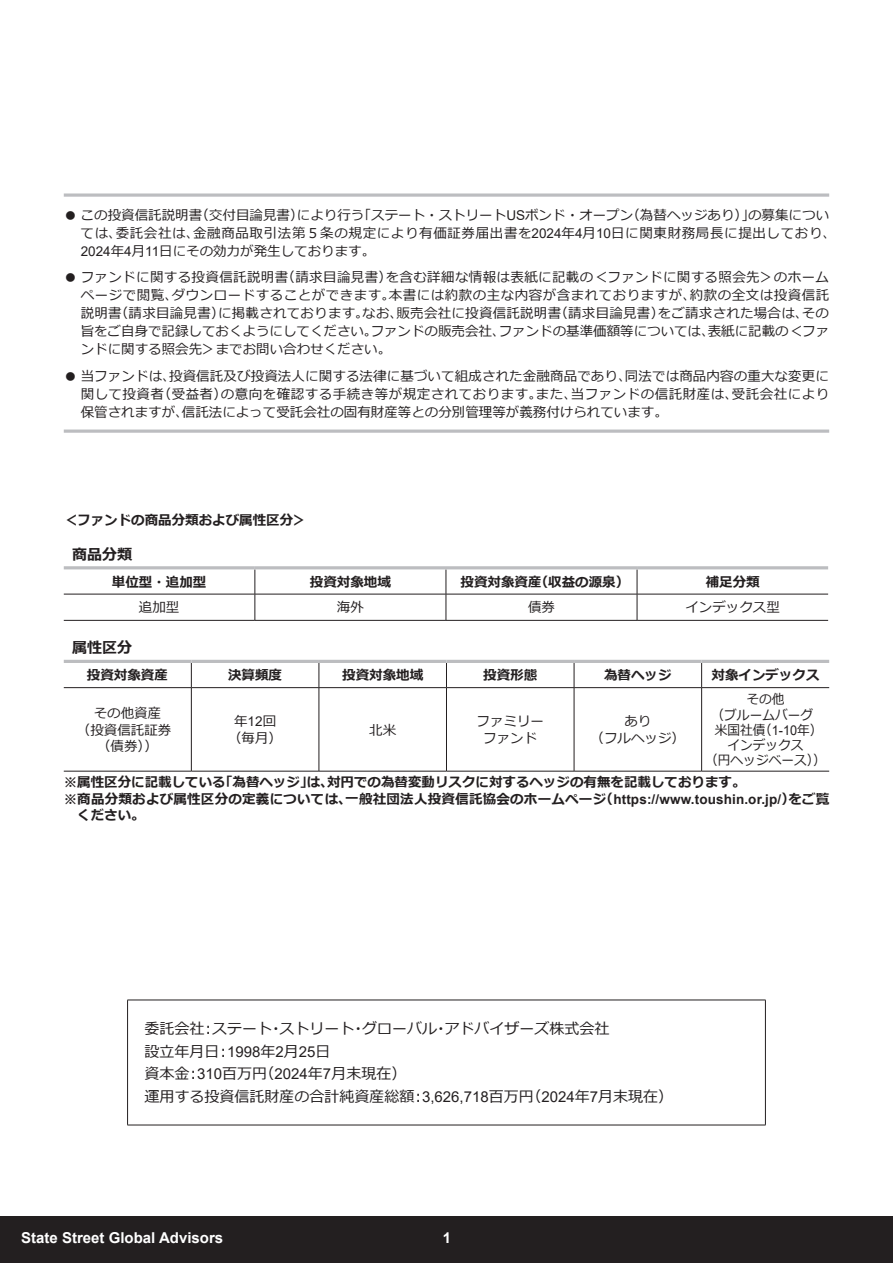
<style>
.page{position:relative;width:893px;height:1263px;background:#fff}
.page>*{position:absolute;margin:0;border:0;box-sizing:border-box;transform-origin:0 0}
.t1{font:15px/22.5px "Meiryo";color:#231f20}
.t2{font:700 15px "Arial";color:#fff}
.t3{font:700 15px "Meiryo";color:#231f20}
.t4{font:700 14.85px "Arial";color:#fff}
.t5{font:13.5px/18px "Meiryo";color:#231f20;text-align:center}
.t6{font:700 13.5px "Meiryo";color:#231f20}
.t7{font:700 13.5px "Meiryo";letter-spacing:.02em;color:#231f20}
.t8{font:13.5px/15px "Meiryo";color:#231f20;text-align:center;scale:.94 1}
.s1{font-family:"Arial"}
</style>
<div class="page">
<div style="left:0;top:1216px;width:893px;height:47px;background:#231f20"></div>
<hr style="left:127px;top:1000px;width:639px;height:1px;background:#231f20">
<hr style="left:127px;top:1000px;width:1px;height:125px;background:#231f20">
<hr style="left:765px;top:1000px;width:1px;height:125px;background:#231f20">
<hr style="left:127px;top:1125px;width:639px;height:1px;background:#231f20">
<svg style="left:64px;top:193px;width:765px;height:4px;background:#c9cacc"></svg>
<svg style="left:64px;top:429px;width:765px;height:4px;background:#c9cacc"></svg>
<hr style="left:64px;top:620px;width:191px;height:1px;background:#231f20">
<svg style="left:255px;top:569px;width:1px;height:51px"></svg>
<svg style="left:446px;top:569px;width:1px;height:51px"></svg>
<hr style="left:255px;top:620px;width:191px;height:1px;background:#231f20">
<hr style="left:446px;top:620px;width:191px;height:1px;background:#231f20">
<svg style="left:637px;top:569px;width:1px;height:51px"></svg>
<hr style="left:637px;top:620px;width:191px;height:1px;background:#231f20">
<hr style="left:64px;top:566px;width:191px;height:3px;background:#bcbdc0">
<hr style="left:255px;top:566px;width:191px;height:3px;background:#bcbdc0">
<hr style="left:446px;top:566px;width:191px;height:3px;background:#bcbdc0">
<hr style="left:637px;top:566px;width:191px;height:3px;background:#bcbdc0">
<hr style="left:64px;top:594px;width:191px;height:1px;background:#231f20">
<hr style="left:255px;top:594px;width:191px;height:1px;background:#231f20">
<hr style="left:446px;top:594px;width:191px;height:1px;background:#231f20">
<hr style="left:637px;top:594px;width:191px;height:1px;background:#231f20">
<svg style="left:191px;top:663px;width:1px;height:24px"></svg>
<svg style="left:319px;top:663px;width:1px;height:24px"></svg>
<svg style="left:446px;top:663px;width:1px;height:24px"></svg>
<svg style="left:574px;top:663px;width:1px;height:24px"></svg>
<svg style="left:701px;top:663px;width:1px;height:24px"></svg>
<hr style="left:64px;top:771px;width:127px;height:1px;background:#231f20">
<hr style="left:191px;top:688px;width:1px;height:83px;background:#231f20">
<hr style="left:319px;top:688px;width:1px;height:83px;background:#231f20">
<hr style="left:446px;top:688px;width:1px;height:83px;background:#231f20">
<hr style="left:574px;top:688px;width:1px;height:83px;background:#231f20">
<hr style="left:191px;top:771px;width:128px;height:1px;background:#231f20">
<hr style="left:319px;top:771px;width:127px;height:1px;background:#231f20">
<hr style="left:446px;top:771px;width:128px;height:1px;background:#231f20">
<hr style="left:574px;top:771px;width:128px;height:1px;background:#231f20">
<hr style="left:701px;top:688px;width:1px;height:83px;background:#231f20">
<hr style="left:702px;top:771px;width:127px;height:1px;background:#231f20">
<hr style="left:64px;top:660px;width:127px;height:3px;background:#bcbdc0">
<hr style="left:191px;top:660px;width:128px;height:3px;background:#bcbdc0">
<hr style="left:319px;top:660px;width:127px;height:3px;background:#bcbdc0">
<hr style="left:446px;top:660px;width:128px;height:3px;background:#bcbdc0">
<hr style="left:574px;top:660px;width:128px;height:3px;background:#bcbdc0">
<hr style="left:702px;top:660px;width:127px;height:3px;background:#bcbdc0">
<hr style="left:64px;top:687px;width:127px;height:1px;background:#231f20">
<hr style="left:191px;top:687px;width:128px;height:1px;background:#231f20">
<hr style="left:319px;top:687px;width:127px;height:1px;background:#231f20">
<hr style="left:446px;top:687px;width:128px;height:1px;background:#231f20">
<hr style="left:574px;top:687px;width:128px;height:1px;background:#231f20">
<hr style="left:702px;top:687px;width:127px;height:1px;background:#231f20">
<p class="t5" style="left:81px;top:206px;width:757px;text-align:left;text-indent:-17px">● この投資信託説明書（交付目論見書）により行う「ステート・ストリート<span class="s1">US</span>ボンド・オープン（為替ヘッジあり）」の募集については、委託会社は、金融商品取引法第５条の規定により有価証券届出書を<span class="s1">2024</span>年<span class="s1">4</span>月<span class="s1">10</span>日に関東財務局長に提出しており、<br><span class="s1">2024</span>年<span class="s1">4</span>月<span class="s1">11</span>日にその効力が発生しております。</p>
<p class="t5" style="left:81px;top:269px;width:750px;text-align:justify;text-indent:-17px">● ファンドに関する投資信託説明書（請求目論見書）を含む詳細な情報は表紙に記載の＜ファンドに関する照会先＞のホームページで閲覧、ダウンロードすることができます。本書には約款の主な内容が含まれておりますが、約款の全文は投資信託説明書（請求目論見書）に掲載されております。なお、販売会社に投資信託説明書（請求目論見書）をご請求された場合は、その旨をご自身で記録しておくようにしてください。ファンドの販売会社、ファンドの基準価額等については、表紙に記載の＜ファンドに関する照会先＞までお問い合わせください。</p>
<p class="t5" style="left:81px;top:367px;width:750px;text-align:justify;text-indent:-17px">● 当ファンドは、投資信託及び投資法人に関する法律に基づいて組成された金融商品であり、同法では商品内容の重大な変更に関して投資者（受益者）の意向を確認する手続き等が規定されております。また、当ファンドの信託財産は、受託会社により保管されますが、信託法によって受託会社の固有財産等との分別管理等が義務付けられています。</p>
<p class="t6" style="left:64px;top:511px;width:244px">＜ファンドの商品分類および属性区分＞</p>
<p class="t3" style="left:72px;top:544px;width:62px">商品分類</p>
<p class="t6" style="left:112px;top:572px;width:96px">単位型・追加型</p>
<p class="t6" style="left:310px;top:572px;width:82px">投資対象地域</p>
<p class="t6" style="left:460px;top:572px;width:170px">投資対象資産（収益の源泉）</p>
<p class="t6" style="left:706px;top:572px;width:55px">補足分類</p>
<p class="t5" style="left:139px;top:599px;width:42px">追加型</p>
<p class="t5" style="left:337px;top:599px;width:28px">海外</p>
<p class="t5" style="left:528px;top:599px;width:28px">債券</p>
<p class="t5" style="left:685px;top:599px;width:96px">インデックス型</p>
<p class="t3" style="left:72px;top:637px;width:61px">属性区分</p>
<p class="t6" style="left:87px;top:666px;width:82px">投資対象資産</p>
<p class="t6" style="left:228px;top:666px;width:55px">決算頻度</p>
<p class="t6" style="left:342px;top:666px;width:82px">投資対象地域</p>
<p class="t6" style="left:483px;top:666px;width:55px">投資形態</p>
<p class="t6" style="left:604px;top:666px;width:69px">為替ヘッジ</p>
<p class="t6" style="left:711px;top:666px;width:109px">対象インデックス</p>
<p class="t5" style="left:77px;top:705px;width:96px;line-height:16.5px">その他資産<br>（投資信託証券（債券））</p>
<p class="t5" style="left:228px;top:714px;width:55px;line-height:16.5px">年<span class="s1">12</span>回（毎月）</p>
<p class="t5" style="left:369px;top:721px;width:28px">北米</p>
<p class="t5" style="left:477px;top:714px;width:69px;line-height:16.5px">ファミリーファンド</p>
<p class="t5" style="left:591px;top:714px;width:96px;line-height:16.5px">あり<br>（フルヘッジ）</p>
<p class="t8" style="left:712px;top:691px;width:109px;line-height:16.5px">その他<br>（ブルームバーグ</p>
<p class="t8" style="left:705px;top:723px;width:130px">米国社債（<span class="s1">1-10</span>年）インデックス<br>（円ヘッジベース））</p>
<p class="t6" style="left:64px;top:773px;width:683px">※属性区分に記載している「為替ヘッジ」は、対円での為替変動リスクに対するヘッジの有無を記載しております。</p>
<p class="t7" style="left:64px;top:789px;width:767px">※商品分類および属性区分の定義については、一般社団法人投資信託協会のホームページ（<span class="s1">https://www.toushin.or.jp/</span>）をご覧</p>
<p class="t6" style="left:77px;top:806px;width:69px">ください。</p>
<p class="t1" style="left:145px;top:1018px;width:530px">委託会社︓ステート・ストリート・グローバル・アドバイザーズ株式会社<br>設立年月日︓<span class="s1">1998</span>年<span class="s1">2</span>月<span class="s1">25</span>日<br>資本金︓<span class="s1">310</span>百万円（<span class="s1">2024</span>年<span class="s1">7</span>月末現在）<br>運用する投資信託財産の合計純資産総額︓<span class="s1">3,626,718</span>百万円（<span class="s1">2024</span>年<span class="s1">7</span>月末現在）</p>
<p class="t2" style="left:21px;top:1227px;width:203px">State Street Global Advisors</p>
<p class="t4" style="left:443px;top:1227px;width:10px">1</p>
</div>
